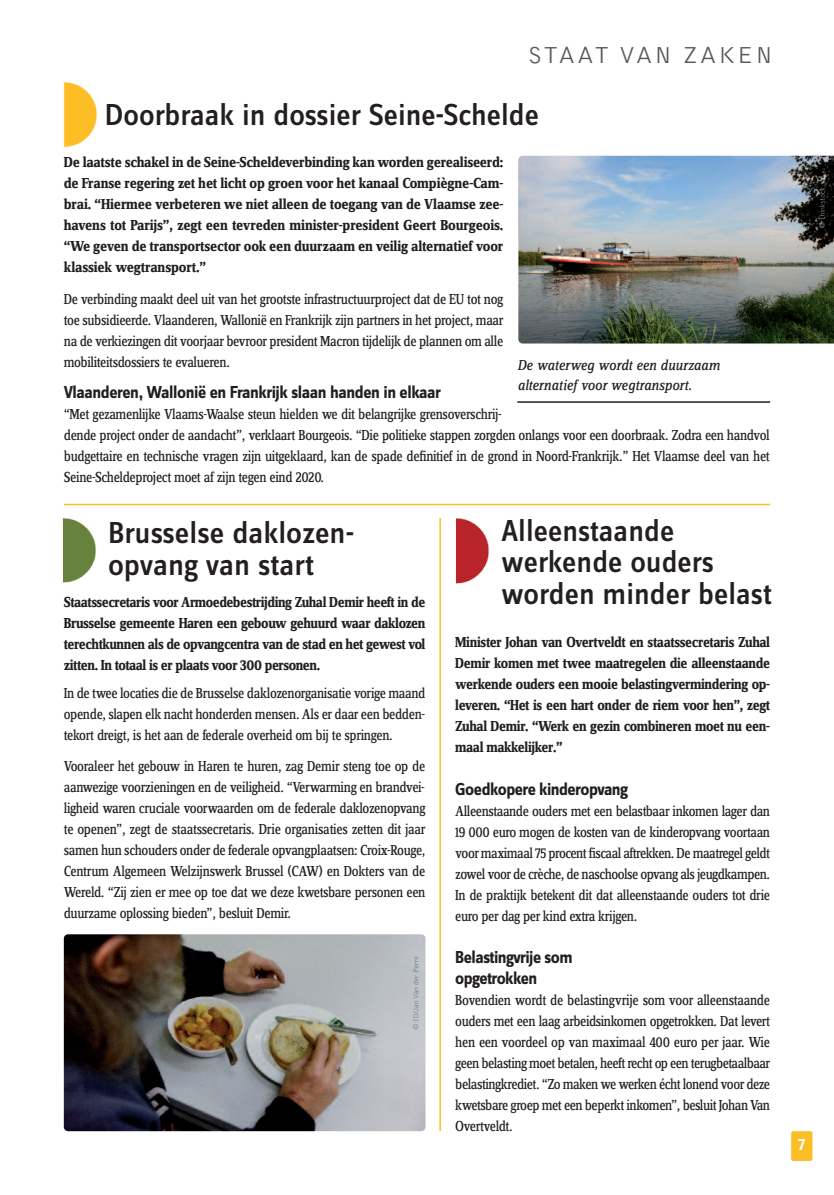
<style>
.page{position:relative;width:834px;height:1195px;background:#fff}
.page>*{position:absolute;margin:0;border:0;box-sizing:border-box;transform-origin:0 0}
.t1{font:500 31.5px/31.5px "Zine Sans Dis";color:#231f20}
.t2{font:300 24px "Bell Gothic Std";letter-spacing:.1em;color:#57585a}
.t3{font:700 18px/21px "Zine Sans Dis";letter-spacing:-.03em;color:#231f20;scale:.95 1}
.t4{font:15px/21px "Zine Serif Dis";letter-spacing:-.025em;color:#231f20;text-align:justify;scale:.95 1}
.t5{font:700 15px/21px "Zine Serif Dis";letter-spacing:-.025em;color:#231f20;text-align:justify;scale:.95 1}
.t6{font:700 15px/21px "Zine Serif Dis";letter-spacing:-.025em;color:#231f20;text-align:justify}
.t7{font:italic 15px/19.5px "Zine Serif Dis";letter-spacing:-.005em;color:#231f20}
.t8{font:900 15px "Bell Gothic Std";color:#fff}
</style>
<div class="page">
<div style="left:791px;top:1131px;width:21px;height:30px;background:#fdbe25;border-radius:2px"></div>
<img style="left:62px;top:518px;width:34px;height:65px">
<img style="left:63px;top:82px;width:34px;height:66px">
<hr style="left:64px;top:504px;width:706px;height:1px;background:#fdbe25">
<img style="left:455px;top:518px;width:34px;height:66px">
<img style="left:518px;top:156px;width:315px;height:187px">
<img style="left:819px;top:187px;width:5px;height:41px">
<img style="left:64px;top:934px;width:361px;height:197px;border-radius:4px">
<img style="left:413px;top:978px;width:5px;height:51px">
<hr style="left:517px;top:401px;width:253px;height:2px;background:#231f20">
<hr style="left:439px;top:518px;width:2px;height:613px;background:#fdbe25">
<h2 class="t2" style="left:527px;top:46px;width:246px">STAAT VAN ZAKEN</h2>
<h1 class="t1" style="left:105px;top:102px;width:435px">Doorbraak in dossier Seine-Schelde</h1>
<p class="t6" style="left:64px;top:153px;width:441px">De laatste schakel in de Seine-Scheldeverbinding kan worden gerealiseerd: de Franse regering zet het licht op groen voor het kanaal Compiègne-Cam&shy;brai. “Hiermee verbeteren we niet alleen de toegang van de Vlaamse zee&shy;havens tot Parijs”, zegt een tevreden minister-president Geert Bourgeois. “We geven de transportsector ook een duurzaam en veilig alternatief voor klassiek wegtransport.”</p>
<p class="t4" style="left:64px;top:290px;width:464px">De verbinding maakt deel uit van het grootste infrastructuurproject dat de EU tot nog toe subsidieerde. Vlaanderen, Wallonië en Frankrijk zijn partners in het project, maar na de verkiezingen dit voorjaar bevroor president Macron tijdelijk de plannen om alle mobiliteitsdossiers te evalueren.</p>
<p class="t3" style="left:64px;top:384px;width:399px">Vlaanderen, Wallonië en Frankrijk slaan handen in elkaar</p>
<p class="t4" style="left:64px;top:405px;width:744px;text-align:left">“Met gezamenlijke Vlaams-Waalse steun hielden we dit belangrijke grensoverschrij-<br>dende project onder de aandacht”, verklaart Bourgeois. “Die politieke stappen zorgden onlangs voor een doorbraak. Zodra een handvol budgettaire en technische vragen zijn uitgeklaard, kan de spade definitief in de grond in Noord-Frankrijk.” Het Vlaamse deel van het Seine-Scheldeproject moet af zijn tegen eind 2020.</p>
<p class="t7" style="left:517px;top:357px;width:204px">De waterweg wordt een duurzaam alternatief voor wegtransport.</p>
<h1 class="t1" style="left:108px;top:520px;width:247px">Brusselse daklozen&shy;opvang van start</h1>
<h1 class="t1" style="left:501px;top:518px;width:271px">Alleenstaande werkende ouders worden minder belast</h1>
<p class="t5" style="left:64px;top:592px;width:382px">Staatssecretaris voor Armoedebestrijding Zuhal Demir heeft in de Brusselse gemeente Haren een gebouw gehuurd waar daklozen terechtkunnen als de opvangcentra van de stad en het gewest vol zitten. In totaal is er plaats voor 300 personen.</p>
<p class="t4" style="left:64px;top:683px;width:382px">In de twee locaties die de Brusselse daklozenorganisatie vorige maand opende, slapen elk nacht honderden mensen. Als er daar een bedden&shy;tekort dreigt, is het aan de federale overheid om bij te springen.</p>
<p class="t4" style="left:64px;top:757px;width:382px">Vooraleer het gebouw in Haren te huren, zag Demir steng toe op de aanwezige voorzieningen en de veiligheid. “Verwarming en brandvei&shy;ligheid waren cruciale voorwaarden om de federale daklozenopvang te openen”, zegt de staatssecretaris. Drie organisaties zetten dit jaar samen hun schouders onder de federale opvangplaatsen: Croix-Rouge, Centrum Algemeen Welzijnswerk Brussel (CAW) en Dokters van de Wereld. “Zij zien er mee op toe dat we deze kwetsbare personen een duurzame oplossing bieden”, besluit Demir.</p>
<p class="t5" style="left:455px;top:633px;width:333px">Minister Johan van Overtveldt en staatssecretaris Zuhal Demir komen met twee maatregelen die alleenstaande werkende ouders een mooie belastingvermindering op&shy;leveren. “Het is een hart onder de riem voor hen”, zegt Zuhal Demir. “Werk en gezin combineren moet nu een&shy;maal makkelijker.”</p>
<p class="t3" style="left:455px;top:780px;width:183px">Goedkopere kinderopvang</p>
<p class="t4" style="left:455px;top:802px;width:333px">Alleenstaande ouders met een belastbaar inkomen lager dan 19 000 euro mogen de kosten van de kinderopvang voortaan voor maximaal 75 procent fiscaal aftrekken. De maatregel geldt zowel voor de crèche, de naschoolse opvang als jeugdkampen.<br>In de praktijk betekent dit dat alleenstaande ouders tot drie euro per dag per kind extra krijgen.</p>
<p class="t3" style="left:455px;top:948px;width:125px">Belastingvrije som opgetrokken</p>
<p class="t4" style="left:455px;top:991px;width:333px">Bovendien wordt de belastingvrije som voor alleenstaande ouders met een laag arbeidsinkomen opgetrokken. Dat levert hen een voordeel op van maximaal 400 euro per jaar. Wie geen belasting moet betalen, heeft recht op een terugbetaalbaar belastingkrediet. “Zo maken we werken écht lonend voor deze kwetsbare groep met een beperkt inkomen”, besluit Johan Van Overtveldt.</p>
<p class="t8" style="left:797px;top:1139px;width:10px">7</p>
</div>
